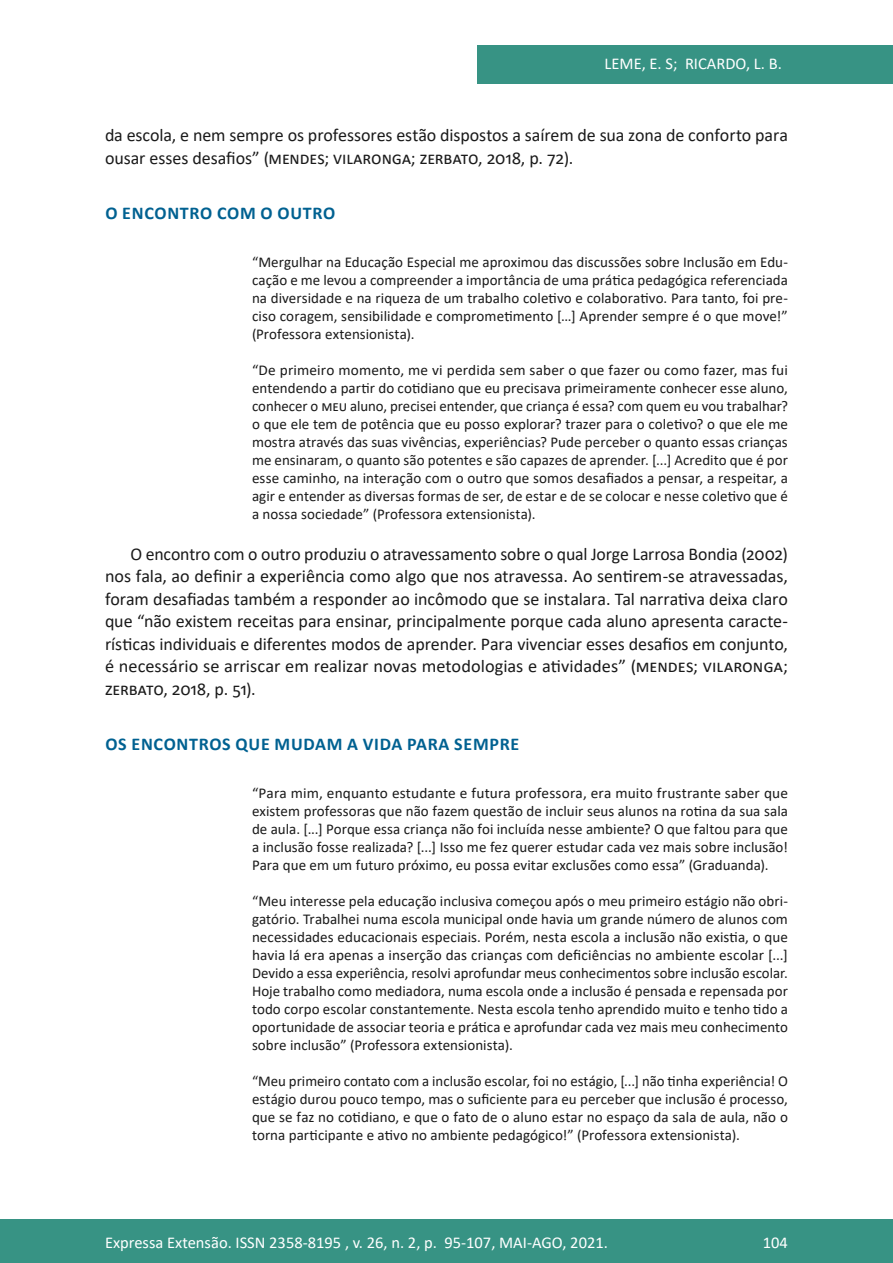
<style>
.page{position:relative;width:893px;height:1263px;background:#fff}
.page>*{position:absolute;margin:0;border:0;box-sizing:border-box;transform-origin:0 0}
.Principal_-_Texto{font:18px/22.5px "Calibri";letter-spacing:-.005em;color:#1a1a1a}
.Principal_-_Intertít{font:700 18px "Calibri";letter-spacing:.04em;color:#006191}
.t1{font:16.5px "Calibri";color:#fff}
.Principal_-_Citação{font:15px/18px "Calibri";letter-spacing:.005em;color:#1a1a1a;text-align:justify}
</style>
<div class="page">
<div style="left:477px;top:45px;width:416px;height:39px;background:#379384"></div>
<div style="left:0;top:1219px;width:893px;height:44px;background:#379384"></div>
<p class="t1" style="left:605px;top:52px;width:179px">LEME, E. S; RICARDO, L. B.</p>
<p class="Principal_-_Texto" style="left:105px;top:123px;width:684px">da escola, e nem sempre os professores estão dispostos a saírem de sua zona de conforto para ousar esses desafios” (MENDES; VILARONGA; ZERBATO, 2018, p. 72).</p>
<p class="Principal_-_Intertít" style="left:105px;top:200px;width:231px">O ENCONTRO COM O OUTRO</p>
<p class="Principal_-_Citação" style="left:252px;top:253px;width:537px">“Mergulhar na Educação Especial me aproximou das discussões sobre Inclusão em Edu&shy;cação e me levou a compreender a importância de uma prática pedagógica referenciada na diversidade e na riqueza de um trabalho coletivo e colaborativo. Para tanto, foi pre&shy;ciso coragem, sensibilidade e comprometimento […] Aprender sempre é o que move!” (Professora extensionista).</p>
<p class="Principal_-_Citação" style="left:252px;top:361px;width:537px">“De primeiro momento, me vi perdida sem saber o que fazer ou como fazer, mas fui entendendo a partir do cotidiano que eu precisava primeiramente conhecer esse aluno, conhecer o MEU aluno, precisei entender, que criança é essa? com quem eu vou trabalhar? o que ele tem de potência que eu posso explorar? trazer para o coletivo? o que ele me mostra através das suas vivências, experiências? Pude perceber o quanto essas crianças me ensinaram, o quanto são potentes e são capazes de aprender. [...] Acredito que é por esse caminho, na interação com o outro que somos desafiados a pensar, a respeitar, a agir e entender as diversas formas de ser, de estar e de se colocar e nesse coletivo que é a nossa sociedade” (Professora extensionista).</p>
<p class="Principal_-_Texto" style="left:105px;top:542px;width:684px;text-align:justify;text-indent:26px">O encontro com o outro produziu o atravessamento sobre o qual Jorge Larrosa Bondia (2002) nos fala, ao definir a experiência como algo que nos atravessa. Ao sentirem-se atravessadas, foram desafiadas também a responder ao incômodo que se instalara. Tal narrativa deixa claro que “não existem receitas para ensinar, principalmente porque cada aluno apresenta caracte&shy;rísticas individuais e diferentes modos de aprender. Para vivenciar esses desafios em conjunto, é necessário se arriscar em realizar novas metodologias e atividades” (MENDES; VILARONGA; ZERBATO, 2018, p. 51).</p>
<p class="Principal_-_Intertít" style="left:105px;top:731px;width:415px">OS ENCONTROS QUE MUDAM A VIDA PARA SEMPRE</p>
<p class="Principal_-_Citação" style="left:252px;top:784px;width:537px">“Para mim, enquanto estudante e futura professora, era muito frustrante saber que existem professoras que não fazem questão de incluir seus alunos na rotina da sua sala de aula. [...] Porque essa criança não foi incluída nesse ambiente? O que faltou para que a inclusão fosse realizada? [...] Isso me fez querer estudar cada vez mais sobre inclusão!<br>Para que em um futuro próximo, eu possa evitar exclusões como essa” (Graduanda).</p>
<p class="Principal_-_Citação" style="left:252px;top:892px;width:537px">“Meu interesse pela educação inclusiva começou após o meu primeiro estágio não obri&shy;gatório. Trabalhei numa escola municipal onde havia um grande número de alunos com necessidades educacionais especiais. Porém, nesta escola a inclusão não existia, o que havia lá era apenas a inserção das crianças com deficiências no ambiente escolar [...] Devido a essa experiência, resolvi aprofundar meus conhecimentos sobre inclusão escolar.<br>Hoje trabalho como mediadora, numa escola onde a inclusão é pensada e repensada por todo corpo escolar constantemente. Nesta escola tenho aprendido muito e tenho tido a oportunidade de associar teoria e prática e aprofundar cada vez mais meu conhecimento sobre inclusão” (Professora extensionista).</p>
<p class="Principal_-_Citação" style="left:252px;top:1072px;width:537px">“Meu primeiro contato com a inclusão escolar, foi no estágio, [...] não tinha experiência! O estágio durou pouco tempo, mas o suficiente para eu perceber que inclusão é processo, que se faz no cotidiano, e que o fato de o aluno estar no espaço da sala de aula, não o torna participante e ativo no ambiente pedagógico!” (Professora extensionista).</p>
<p class="t1" style="left:105px;top:1230px;width:504px">Expressa Extensão. ISSN 2358-8195 , v. 26, n. 2, p. 95-107, MAI-AGO, 2021.</p>
<p class="t1" style="left:763px;top:1230px;width:27px">104</p>
</div>
